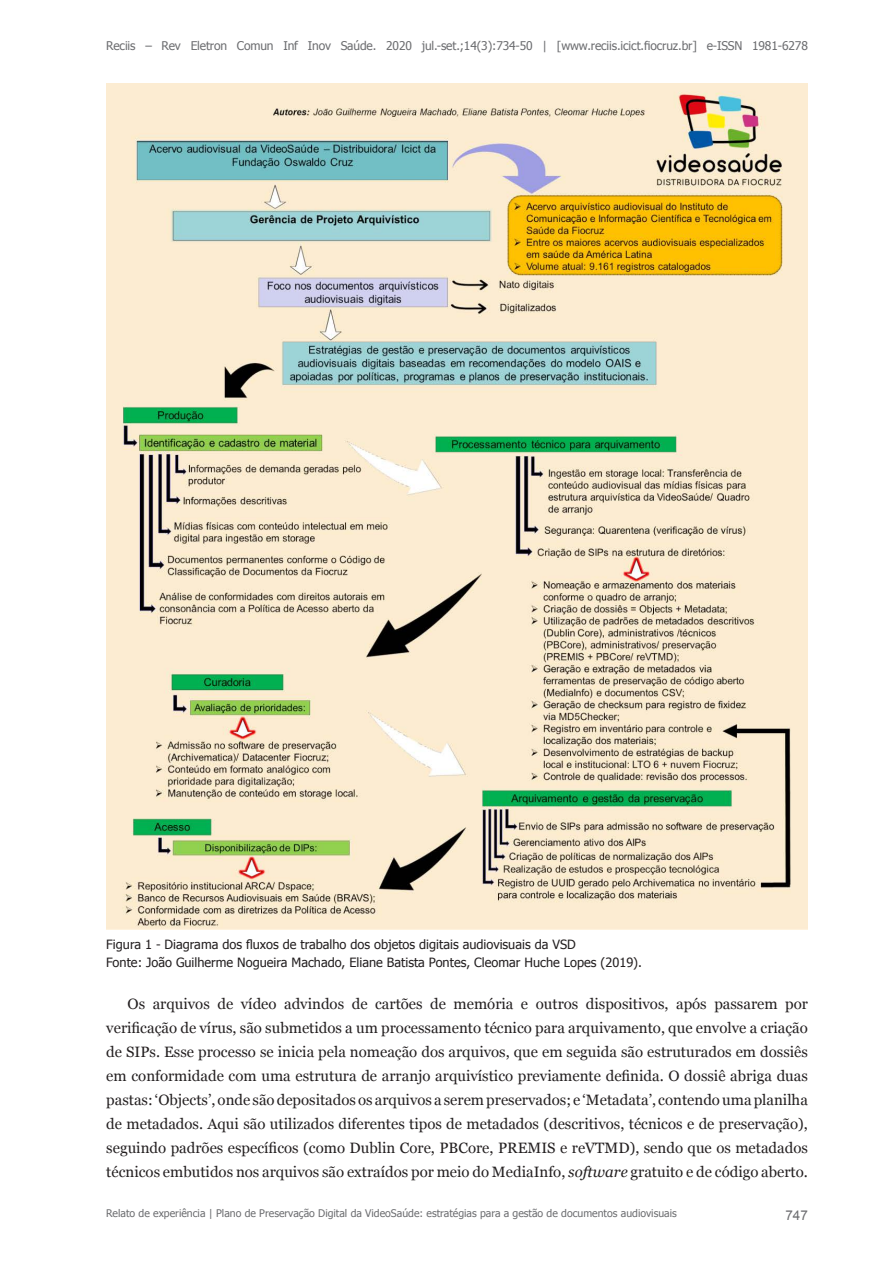
<style>
.page{position:relative;width:893px;height:1263px;background:#fff}
.page>*{position:absolute;margin:0;border:0;box-sizing:border-box;transform-origin:0 0}
.t1{font:15px/24px "Georgia";color:#231f20;text-align:justify}
.t2{font:13.5px "Arial";color:#6c6d70}
.t3{font:12.75px/18px "Tahoma";color:#231f20}
.t4{font:12px "Tahoma";letter-spacing:-.01em;color:#6c6d70}
.t5{font:10.5px "Tahoma";color:#6c6d70}
.s1{font-style:italic}
</style>
<div class="page">
<img style="left:106px;top:84px;width:702px;height:845px">
<p class="t4" style="left:106px;top:38px;width:703px">Reciis – Rev Eletron Comun Inf Inov Saúde. 2020 jul.-set.;14(3):734-50 | [www.reciis.icict.fiocruz.br] e-ISSN 1981-6278</p>
<p class="t3" style="left:106px;top:935px;width:537px">Figura 1 - Diagrama dos fluxos de trabalho dos objetos digitais audiovisuais da VSD<br>Fonte: João Guilherme Nogueira Machado, Eliane Batista Pontes, Cleomar Huche Lopes (2019).</p>
<p class="t1" style="left:106px;top:992px;width:703px;text-indent:21px">Os arquivos de vídeo advindos de cartões de memória e outros dispositivos, após passarem por verificação de vírus, são submetidos a um processamento técnico para arquivamento, que envolve a criação de SIPs. Esse processo se inicia pela nomeação dos arquivos, que em seguida são estruturados em dossiês em conformidade com uma estrutura de arranjo arquivístico previamente definida. O dossiê abriga duas pastas: ‘Objects’, onde são depositados os arquivos a serem preservados; e ‘Metadata’, contendo uma planilha de metadados. Aqui são utilizados diferentes tipos de metadados (descritivos, técnicos e de preservação), seguindo padrões específicos (como Dublin Core, PBCore, PREMIS e reVTMD), sendo que os metadados técnicos embutidos nos arquivos são extraídos por meio do MediaInfo, <span class="s1">software</span> gratuito e de código aberto.</p>
<p class="t5" style="left:106px;top:1206px;width:572px">Relato de experiência | Plano de Preservação Digital da VideoSaúde: estratégias para a gestão de documentos audiovisuais</p>
<p class="t2" style="left:785px;top:1206px;width:24px">747</p>
</div>
